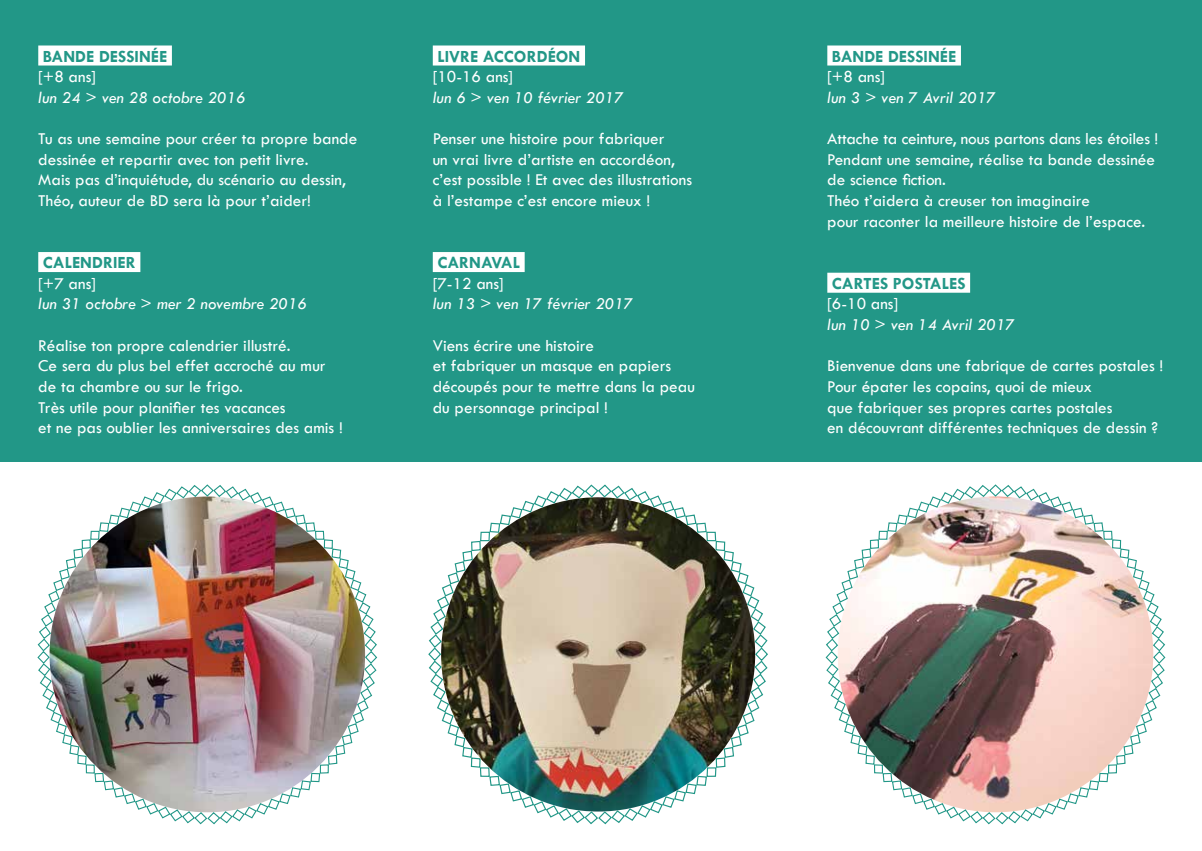
<style>
.page{position:relative;width:1202px;height:851px;background:#fff}
.page>*{position:absolute;margin:0;border:0;box-sizing:border-box;transform-origin:0 0}
.t1{font:17.2px/20.6px "Tw Cen";color:#fff}
.t2{font:italic 17.2px "Tw Cen";color:#fff}
.t3{font:700 17.2px "Tw Cen";color:#229787}
</style>
<div class="page">
<div style="left:0;top:0;width:1202px;height:461px;background:#229787"></div>
<img style="left:441px;top:497px;width:314px;height:314px;border-radius:157px">
<div style="left:706px;top:767px;width:10px;height:9px;border:1px solid #229787"></div>
<svg style="left:715px;top:540px;width:53px;height:228px"></svg>
<div style="left:706px;top:531px;width:10px;height:10px;border:1px solid #229787"></div>
<svg style="left:489px;top:484px;width:218px;height:49px"></svg>
<div style="left:480px;top:531px;width:10px;height:10px;border:1px solid #229787"></div>
<svg style="left:428px;top:540px;width:53px;height:228px"></svg>
<div style="left:480px;top:767px;width:10px;height:9px;border:1px solid #229787"></div>
<img style="left:489px;top:775px;width:219px;height:50px">
<img style="left:838px;top:496px;width:315px;height:316px;border-radius:158px">
<div style="left:1108px;top:764px;width:9px;height:9px;border:1px solid #229787"></div>
<svg style="left:1115px;top:548px;width:51px;height:217px"></svg>
<div style="left:1112px;top:539px;width:9px;height:10px;border:1px solid #229787"></div>
<div style="left:1103px;top:530px;width:9px;height:9px;border:1px solid #229787"></div>
<img style="left:887px;top:484px;width:217px;height:48px">
<div style="left:878px;top:530px;width:10px;height:9px;border:1px solid #229787"></div>
<div style="left:870px;top:539px;width:9px;height:10px;border:1px solid #229787"></div>
<svg style="left:825px;top:547px;width:50px;height:218px"></svg>
<div style="left:874px;top:764px;width:9px;height:9px;border:1px solid #229787"></div>
<svg style="left:882px;top:772px;width:227px;height:53px"></svg>
<div style="left:38px;top:45px;width:134px;height:20px;background:#fff"></div>
<div style="left:38px;top:252px;width:102px;height:20px;background:#fff"></div>
<div style="left:827px;top:45px;width:134px;height:20px;background:#fff"></div>
<div style="left:827px;top:273px;width:143px;height:20px;background:#fff"></div>
<div style="left:433px;top:45px;width:152px;height:20px;background:#fff"></div>
<div style="left:433px;top:252px;width:92px;height:20px;background:#fff"></div>
<img style="left:37px;top:484px;width:341px;height:341px">
<p class="t3" style="left:43px;top:46px;width:126px">BANDE DESSINÉE</p>
<p class="t1" style="left:38px;top:66px;width:59px">[+8 ans]</p>
<p class="t2" style="left:38px;top:87px;width:209px">lun 24 &gt; ven 28 octobre 2016</p>
<p class="t1" style="left:38px;top:128px;width:321px">Tu as une semaine pour créer ta propre bande dessinée et repartir avec ton petit livre.<br>Mais pas d’inquiétude, du scénario au dessin, Théo, auteur de BD sera là pour t’aider!</p>
<p class="t3" style="left:43px;top:252px;width:94px">CALENDRIER</p>
<p class="t1" style="left:38px;top:273px;width:59px">[+7 ans]</p>
<p class="t2" style="left:38px;top:293px;width:270px">lun 31 octobre &gt; mer 2 novembre 2016</p>
<p class="t1" style="left:38px;top:335px;width:306px">Réalise ton propre calendrier illustré.<br>Ce sera du plus bel effet accroché au mur de ta chambre ou sur le frigo.<br>Très utile pour planifier tes vacances<br>et ne pas oublier les anniversaires des amis !</p>
<p class="t3" style="left:437px;top:46px;width:145px">LIVRE ACCORDÉON</p>
<p class="t1" style="left:433px;top:66px;width:82px">[10-16 ans]</p>
<p class="t2" style="left:433px;top:87px;width:193px">lun 6 &gt; ven 10 février 2017</p>
<p class="t1" style="left:433px;top:128px;width:261px">Penser une histoire pour fabriquer<br>un vrai livre d’artiste en accordéon, c’est possible ! Et avec des illustrations à l’estampe c’est encore mieux !</p>
<p class="t3" style="left:437px;top:252px;width:84px">CARNAVAL</p>
<p class="t1" style="left:433px;top:273px;width:73px">[7-12 ans]</p>
<p class="t2" style="left:433px;top:293px;width:202px">lun 13 &gt; ven 17 février 2017</p>
<p class="t1" style="left:433px;top:335px;width:264px">Viens écrire une histoire<br>et fabriquer un masque en papiers découpés pour te mettre dans la peau du personnage principal !</p>
<p class="t3" style="left:832px;top:46px;width:126px">BANDE DESSINÉE</p>
<p class="t1" style="left:827px;top:66px;width:59px">[+8 ans]</p>
<p class="t2" style="left:827px;top:87px;width:170px">lun 3 &gt; ven 7 Avril 2017</p>
<p class="t1" style="left:827px;top:128px;width:332px">Attache ta ceinture, nous partons dans les étoiles !<br>Pendant une semaine, réalise ta bande dessinée de science fiction.<br>Théo t’aidera à creuser ton imaginaire<br>pour raconter la meilleure histoire de l’espace.</p>
<p class="t3" style="left:832px;top:273px;width:134px">CARTES POSTALES</p>
<p class="t1" style="left:827px;top:293px;width:73px">[6-10 ans]</p>
<p class="t2" style="left:827px;top:314px;width:189px">lun 10 &gt; ven 14 Avril 2017</p>
<p class="t1" style="left:827px;top:355px;width:338px">Bienvenue dans une fabrique de cartes postales !<br>Pour épater les copains, quoi de mieux<br>que fabriquer ses propres cartes postales<br>en découvrant différentes techniques de dessin ?</p>
</div>
